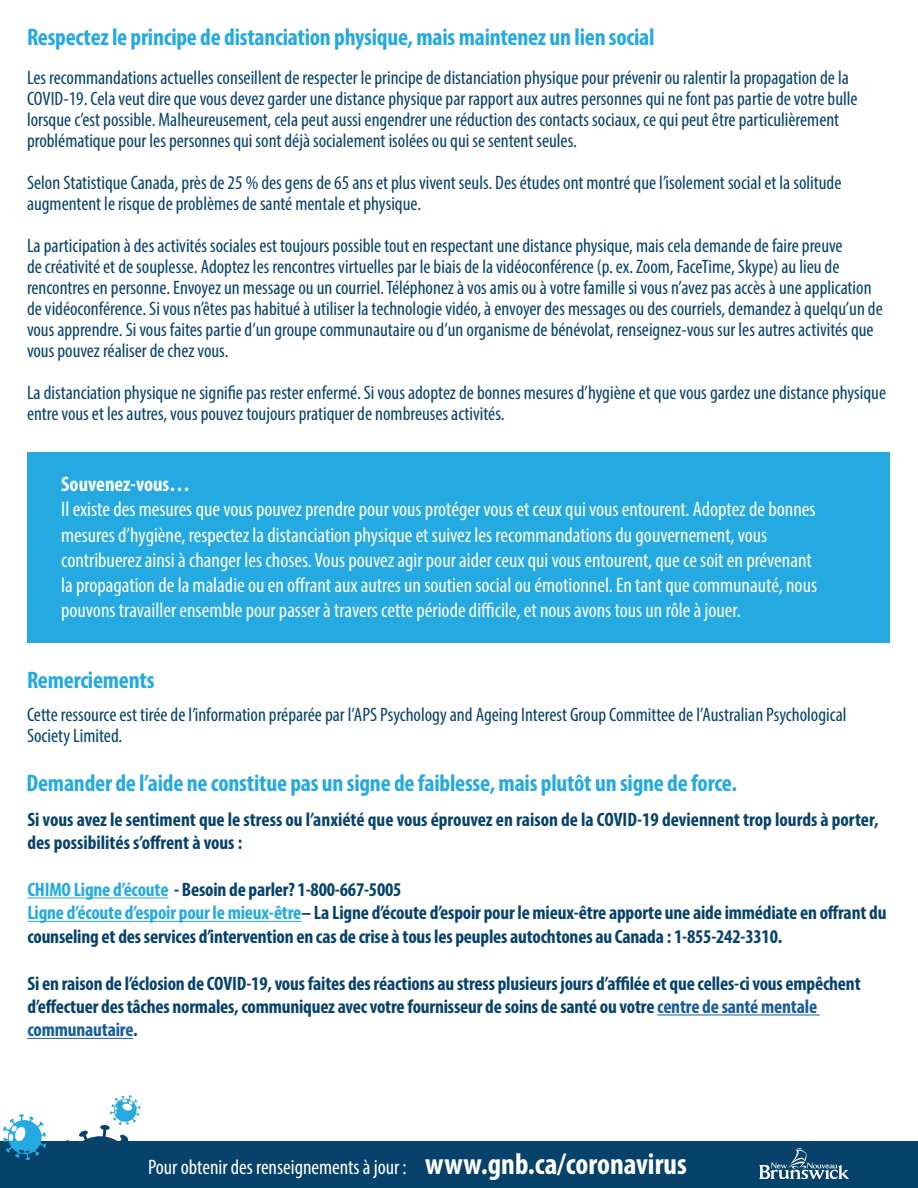
<style>
.page{position:relative;width:918px;height:1188px;background:#fff}
.page>*{position:absolute;margin:0;border:0;box-sizing:border-box;transform-origin:0 0}
.FR_headers{font:700 condensed 24px "Myriad Pro";letter-spacing:-.01em;color:#24aae1}
.t1{font:condensed 21px/25.2px "Myriad Pro";color:#fff}
.t2{font:700 condensed 21px "Myriad Pro";color:#fff}
.t3{font:condensed 19.5px/21px "Myriad Pro";color:#07426a}
.t4{font:700 condensed 19.5px/23.4px "Myriad Pro";letter-spacing:-.01em;color:#07426a}
.t5{font:700 condensed 19.5px "Myriad Pro";letter-spacing:-.01em;color:#06426a}
.s1{color:#24aae1}
.s2{color:#175d9e}
.s3{font-weight:700;font-size:30px}
</style>
<div class="page">
<div style="left:28px;top:452px;width:862px;height:191px;background:#24aae1"></div>
<div style="left:0;top:1142px;width:918px;height:46px;background:#07426a"></div>
<svg style="left:759px;top:1149px;width:90px;height:30px"></svg>
<svg style="left:3px;top:1114px;width:43px;height:46px"></svg>
<svg style="left:56px;top:1095px;width:88px;height:47px"></svg>
<hr style="left:27px;top:897px;width:141px;height:1px;background:#24aae1">
<hr style="left:27px;top:921px;width:275px;height:1px;background:#24aae1">
<hr style="left:657px;top:1014px;width:163px;height:1px;background:#175d9e">
<hr style="left:27px;top:1038px;width:106px;height:1px;background:#175d9e">
<p class="FR_headers" style="left:27px;top:22px;width:629px">Respectez le principe de distanciation physique, mais maintenez un lien social</p>
<p class="t3" style="left:27px;top:67px;width:832px">Les recommandations actuelles conseillent de respecter le principe de distanciation physique pour prévenir ou ralentir la propagation de la COVID-19. Cela veut dire que vous devez garder une distance physique par rapport aux autres personnes qui ne font pas partie de votre bulle lorsque c’est possible. Malheureusement, cela peut aussi engendrer une réduction des contacts sociaux, ce qui peut être particulièrement problématique pour les personnes qui sont déjà socialement isolées ou qui se sentent seules.</p>
<p class="t3" style="left:27px;top:172px;width:816px">Selon Statistique Canada, près de 25 % des gens de 65 ans et plus vivent seuls. Des études ont montré que l’isolement social et la solitude augmentent le risque de problèmes de santé mentale et physique.</p>
<p class="t3" style="left:27px;top:235px;width:857px">La participation à des activités sociales est toujours possible tout en respectant une distance physique, mais cela demande de faire preuve<br>de créativité et de souplesse. Adoptez les rencontres virtuelles par le biais de la vidéoconférence (p. ex. Zoom, FaceTime, Skype) au lieu de rencontres en personne. Envoyez un message ou un courriel. Téléphonez à vos amis ou à votre famille si vous n’avez pas accès à une application de vidéoconférence. Si vous n’êtes pas habitué à utiliser la technologie vidéo, à envoyer des messages ou des courriels, demandez à quelqu’un de vous apprendre. Si vous faites partie d’un groupe communautaire ou d’un organisme de bénévolat, renseignez-vous sur les autres activités que vous pouvez réaliser de chez vous.</p>
<p class="t3" style="left:27px;top:382px;width:861px">La distanciation physique ne signifie pas rester enfermé. Si vous adoptez de bonnes mesures d’hygiène et que vous gardez une distance physique entre vous et les autres, vous pouvez toujours pratiquer de nombreuses activités.</p>
<p class="t2" style="left:61px;top:471px;width:131px">Souvenez-vous…</p>
<p class="t1" style="left:61px;top:497px;width:757px">Il existe des mesures que vous pouvez prendre pour vous protéger vous et ceux qui vous entourent. Adoptez de bonnes mesures d’hygiène, respectez la distanciation physique et suivez les recommandations du gouvernement, vous contribuerez ainsi à changer les choses. Vous pouvez agir pour aider ceux qui vous entourent, que ce soit en prévenant la propagation de la maladie ou en offrant aux autres un soutien social ou émotionnel. En tant que communauté, nous pouvons travailler ensemble pour passer à travers cette période difficile, et nous avons tous un rôle à jouer.</p>
<p class="FR_headers" style="left:27px;top:665px;width:129px">Remerciements</p>
<p class="t3" style="left:27px;top:704px;width:821px">Cette ressource est tirée de l’information préparée par l’APS Psychology and Ageing Interest Group Committee de l’Australian Psychological<br>Society Limited.</p>
<p class="FR_headers" style="left:27px;top:768px;width:712px">Demander de l’aide ne constitue pas un signe de faiblesse, mais plutôt un signe de force.</p>
<p class="t4" style="left:27px;top:807px;width:853px">Si vous avez le sentiment que le stress ou l’anxiété que vous éprouvez en raison de la COVID-19 deviennent trop lourds à porter, des possibilités s’offrent à vous :</p>
<p class="t5" style="left:27px;top:877px;width:376px"><span class="s1">CHIMO Ligne d’écoute</span> - Besoin de parler? 1-800-667-5005</p>
<p class="t4" style="left:27px;top:901px;width:861px"><span class="s1">Ligne d’écoute d’espoir pour le mieux-être</span>– La Ligne d’écoute d’espoir pour le mieux-être apporte une aide immédiate en offrant du counseling et des services d’intervention en cas de crise à tous les peuples autochtones au Canada : 1-855-242-3310.</p>
<p class="t4" style="left:27px;top:971px;width:835px">Si en raison de l’éclosion de COVID-19, vous faites des réactions au stress plusieurs jours d’affilée et que celles-ci vous empêchent d’effectuer des tâches normales, communiquez avec votre fournisseur de soins de santé ou votre <span class="s2">centre de santé mentale communautaire</span>.</p>
<p class="t1" style="left:148px;top:1154px;width:540px">Pour obtenir des renseignements à jour : <span class="s3">www.gnb.ca/coronavirus</span></p>
</div>
